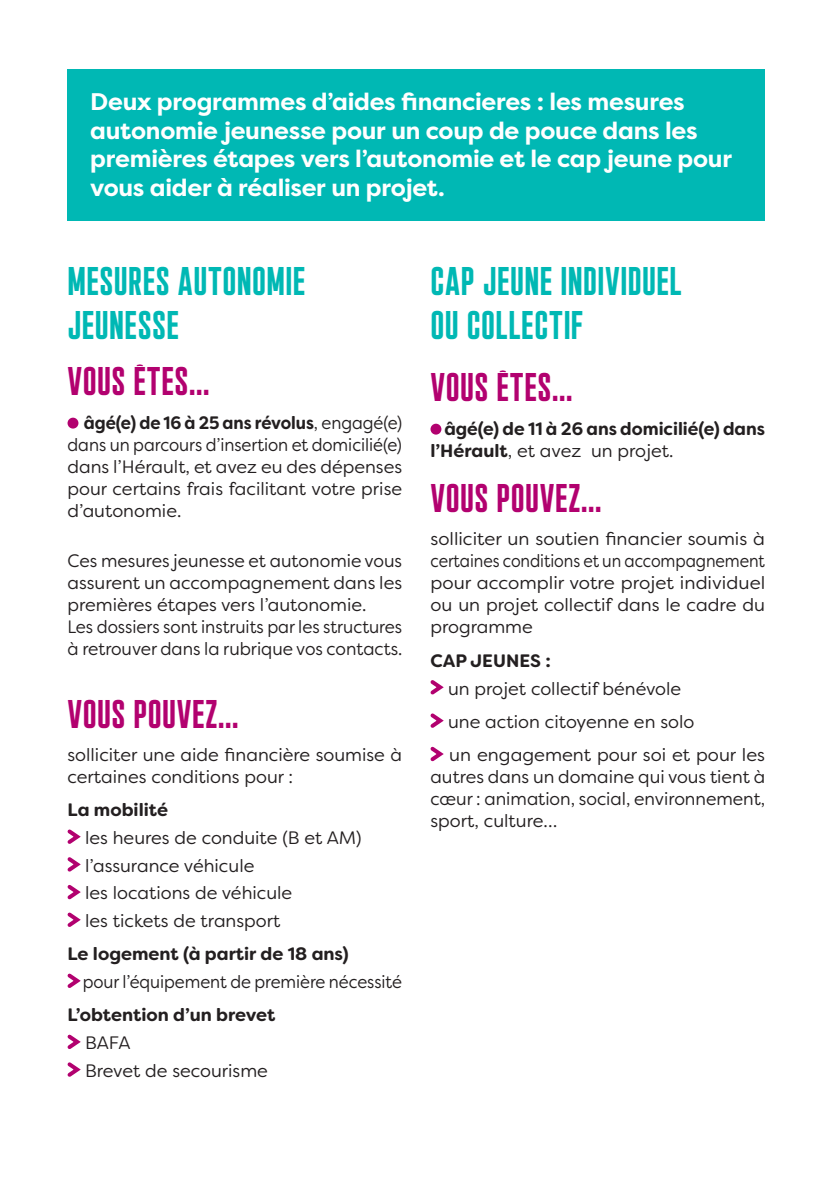
<style>
.page{position:relative;width:837px;height:1191px;background:#fff}
.page>*{position:absolute;margin:0;border:0;box-sizing:border-box;transform-origin:0 0}
.t1{font:700 40px/44px "Plaak 42 Extracondensed";letter-spacing:.01em;color:#00b8b4}
.t2{font:700 40px "Plaak 42 Extracondensed";letter-spacing:.01em;color:#b2016f}
.t3{font:700 24px/28.8px "Filson Pro";letter-spacing:-.01em;color:#fff}
.t4{font:18px/22px "Filson Soft";color:#231f20}
.t5{font:18px/22px "Filson Soft";color:#231f20;text-align:justify;scale:.93 1}
.t6{font:700 18px/22px "Filson Soft";color:#231f20}
.s1{font-weight:700}
.s2{font-weight:400}
</style>
<div class="page">
<div style="left:68px;top:417px;width:10px;height:11px;background:#b2016f;border-radius:50%"></div>
<svg style="left:67px;top:829px;width:14px;height:15px"></svg>
<svg style="left:67px;top:857px;width:14px;height:15px"></svg>
<svg style="left:67px;top:884px;width:14px;height:16px"></svg>
<svg style="left:67px;top:912px;width:14px;height:15px"></svg>
<svg style="left:67px;top:973px;width:14px;height:15px"></svg>
<svg style="left:67px;top:1034px;width:14px;height:15px"></svg>
<svg style="left:67px;top:1062px;width:14px;height:15px"></svg>
<div style="left:68px;top:69px;width:697px;height:151px;background:#00b8b4"></div>
<div style="left:430px;top:423px;width:11px;height:11px;background:#b2016f;border-radius:50%"></div>
<svg style="left:430px;top:680px;width:14px;height:15px"></svg>
<svg style="left:430px;top:713px;width:14px;height:15px"></svg>
<svg style="left:430px;top:746px;width:14px;height:16px"></svg>
<h2 class="t3" style="left:90px;top:87px;width:643px">Deux programmes d’aides financieres : les mesures autonomie jeunesse pour un coup de pouce dans les premières étapes vers l’autonomie et le cap jeune pour vous aider à réaliser un projet.</h2>
<h1 class="t1" style="left:68px;top:259px;width:239px">MESURES AUTONOMIE<br>JEUNESSE</h1>
<h1 class="t1" style="left:430px;top:259px;width:253px">CAP JEUNE INDIVIDUEL<br>OU COLLECTIF</h1>
<h1 class="t2" style="left:68px;top:363px;width:144px">VOUS ÊTES…</h1>
<p class="t5" style="left:68px;top:411px;width:361px;text-indent:16px"><span class="s1">âgé(e) de 16 à 25 ans révolus</span>, engagé(e) dans un parcours d’insertion et domicilié(e) dans l’Hérault, et avez eu des dépenses pour certains frais facilitant votre prise d’autonomie.</p>
<p class="t4" style="left:68px;top:549px;width:336px">Ces mesures jeunesse et autonomie vous assurent un accompagnement dans les premières étapes vers l’autonomie.<br>Les dossiers sont instruits par les structures à retrouver dans la rubrique vos contacts.</p>
<h1 class="t2" style="left:68px;top:695px;width:173px">VOUS POUVEZ…</h1>
<p class="t4" style="left:68px;top:743px;width:336px">solliciter une aide financière soumise à certaines conditions pour :</p>
<p class="t6" style="left:68px;top:798px;width:102px">La mobilité</p>
<p class="t4" style="left:85px;top:823px;width:278px;line-height:27.6px">les heures de conduite (B et AM) l’assurance véhicule<br>les locations de véhicule<br>les tickets de transport</p>
<p class="t6" style="left:68px;top:942px;width:283px">Le logement (à partir de 18 ans)</p>
<p class="t5" style="left:83px;top:970px;width:345px">pour l’équipement de première nécessité</p>
<p class="t6" style="left:68px;top:1003px;width:209px">L’obtention d’un brevet</p>
<p class="t4" style="left:85px;top:1028px;width:184px;line-height:27.6px">BAFA<br>Brevet de secourisme</p>
<h1 class="t2" style="left:430px;top:369px;width:144px">VOUS ÊTES…</h1>
<p class="t6" style="left:430px;top:417px;width:336px;text-indent:14px">âgé(e) de 11 à 26 ans domicilié(e) dans l’Hérault<span class="s2">, et avez un projet.</span></p>
<h1 class="t2" style="left:430px;top:479px;width:173px">VOUS POUVEZ…</h1>
<p class="t4" style="left:430px;top:528px;width:336px;text-align:justify">solliciter un soutien financier soumis à certaines conditions et un accompagnement pour accomplir votre projet individuel ou un projet collectif dans le cadre du programme</p>
<p class="t6" style="left:430px;top:649px;width:122px">CAP JEUNES :</p>
<p class="t4" style="left:448px;top:671px;width:318px;line-height:33.4px">un projet collectif bénévole<br>une action citoyenne en solo<br>un engagement pour soi et pour les</p>
<p class="t4" style="left:430px;top:765px;width:336px;text-align:justify">autres dans un domaine qui vous tient à cœur : animation, social, environnement, sport, culture…</p>
</div>
